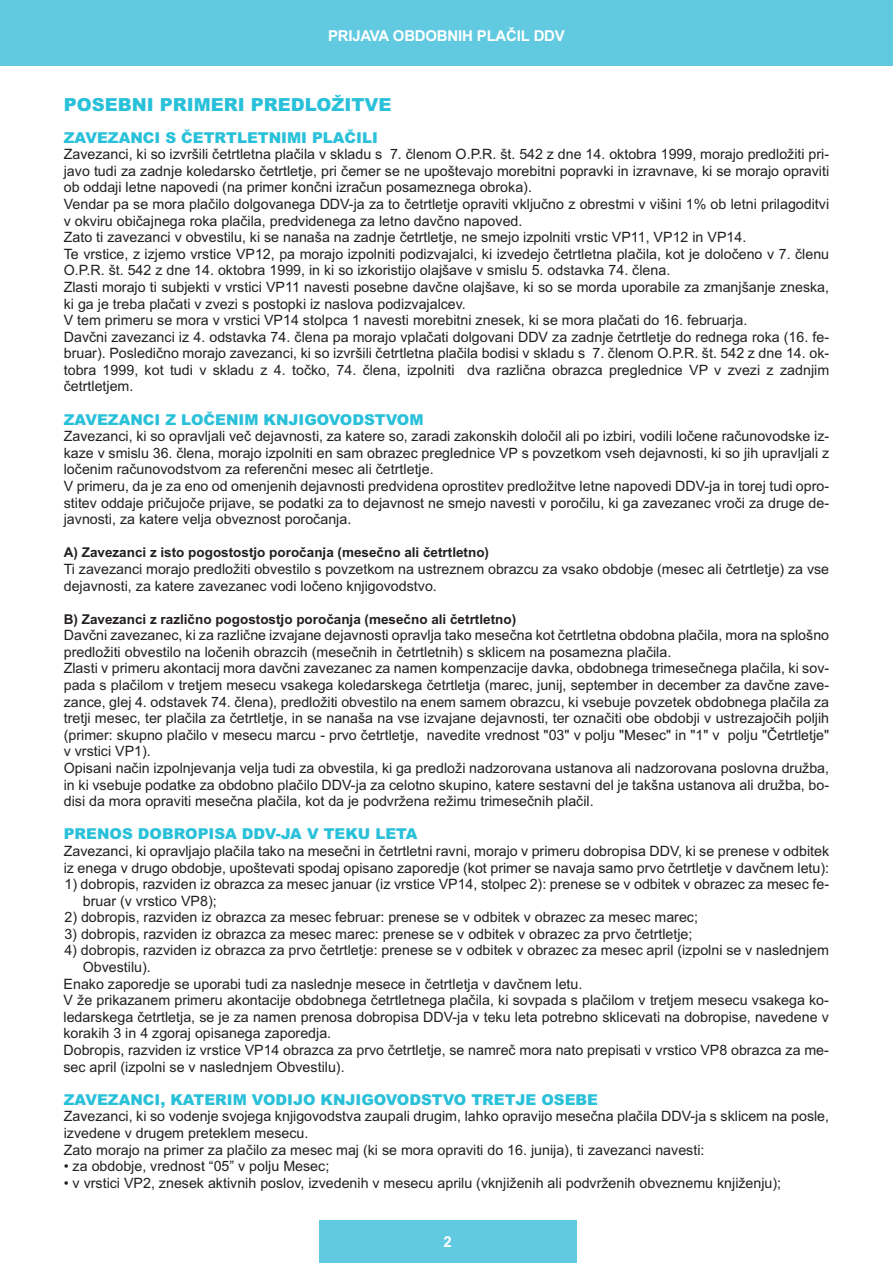
<style>
.page{position:relative;width:893px;height:1263px;background:#fff}
.page>*{position:absolute;margin:0;border:0;box-sizing:border-box;transform-origin:0 0}
.t1{font:900 18px "Arial";color:#29c0da}
.t2{font:900 15px "Arial";color:#29c0da}
.t3{font:700 15px "Arial";letter-spacing:-.015em;color:#fff}
.t4{font:14.25px/16.6px "Arial";color:#231f20}
.t5{font:700 13.5px "Arial";color:#231f20}
</style>
<div class="page">
<div style="left:319px;top:1220px;width:257px;height:43px;background:#61cae0"></div>
<div style="left:0;top:0;width:893px;height:66px;background:#61cae0"></div>
<p class="t3" style="left:328px;top:27px;width:238px">PRIJAVA OBDOBNIH PLAČIL DDV</p>
<p class="t1" style="left:64px;top:94px;width:329px">POSEBNI PRIMERI PREDLOŽITVE</p>
<p class="t2" style="left:64px;top:129px;width:316px">ZAVEZANCI S ČETRTLETNIMI PLAČILI</p>
<p class="t4" style="left:64px;top:146px;width:767px">Zavezanci, ki so izvršili četrtletna plačila v skladu s 7. členom O.P.R. št. 542 z dne 14. oktobra 1999, morajo predložiti pri&shy;javo tudi za zadnje koledarsko četrtletje, pri čemer se ne upoštevajo morebitni popravki in izravnave, ki se morajo opraviti ob oddaji letne napovedi (na primer končni izračun posameznega obroka).<br>Vendar pa se mora plačilo dolgovanega DDV-ja za to četrtletje opraviti vključno z obrestmi v višini 1% ob letni prilagoditvi v okviru običajnega roka plačila, predvidenega za letno davčno napoved.<br>Zato ti zavezanci v obvestilu, ki se nanaša na zadnje četrtletje, ne smejo izpolniti vrstic VP11, VP12 in VP14.<br>Te vrstice, z izjemo vrstice VP12, pa morajo izpolniti podizvajalci, ki izvedejo četrtletna plačila, kot je določeno v 7. členu O.P.R. št. 542 z dne 14. oktobra 1999, in ki so izkoristijo olajšave v smislu 5. odstavka 74. člena.<br>Zlasti morajo ti subjekti v vrstici VP11 navesti posebne davčne olajšave, ki so se morda uporabile za zmanjšanje zneska, ki ga je treba plačati v zvezi s postopki iz naslova podizvajalcev.<br>V tem primeru se mora v vrstici VP14 stolpca 1 navesti morebitni znesek, ki se mora plačati do 16. februarja.<br>Davčni zavezanci iz 4. odstavka 74. člena pa morajo vplačati dolgovani DDV za zadnje četrtletje do rednega roka (16. fe&shy;bruar). Posledično morajo zavezanci, ki so izvršili četrtletna plačila bodisi v skladu s 7. členom O.P.R. št. 542 z dne 14. ok&shy;tobra 1999, kot tudi v skladu z 4. točko, 74. člena, izpolniti dva različna obrazca preglednice VP v zvezi z zadnjim četrtletjem.</p>
<p class="t2" style="left:64px;top:411px;width:361px">ZAVEZANCI Z LOČENIM KNJIGOVODSTVOM</p>
<p class="t4" style="left:64px;top:428px;width:767px">Zavezanci, ki so opravljali več dejavnosti, za katere so, zaradi zakonskih določil ali po izbiri, vodili ločene računovodske iz&shy;kaze v smislu 36. člena, morajo izpolniti en sam obrazec preglednice VP s povzetkom vseh dejavnosti, ki so jih upravljali z ločenim računovodstvom za referenčni mesec ali četrtletje.<br>V primeru, da je za eno od omenjenih dejavnosti predvidena oprostitev predložitve letne napovedi DDV-ja in torej tudi opro&shy;stitev oddaje pričujoče prijave, se podatki za to dejavnost ne smejo navesti v poročilu, ki ga zavezanec vroči za druge de&shy;javnosti, za katere velja obveznost poročanja.</p>
<p class="t5" style="left:64px;top:545px;width:427px">A) Zavezanci z isto pogostostjo poročanja (mesečno ali četrtletno)</p>
<p class="t4" style="left:64px;top:561px;width:767px">Ti zavezanci morajo predložiti obvestilo s povzetkom na ustreznem obrazcu za vsako obdobje (mesec ali četrtletje) za vse dejavnosti, za katere zavezanec vodi ločeno knjigovodstvo.</p>
<p class="t5" style="left:64px;top:611px;width:454px">B) Zavezanci z različno pogostostjo poročanja (mesečno ali četrtletno)</p>
<p class="t4" style="left:64px;top:627px;width:767px">Davčni zavezanec, ki za različne izvajane dejavnosti opravlja tako mesečna kot četrtletna obdobna plačila, mora na splošno predložiti obvestilo na ločenih obrazcih (mesečnih in četrtletnih) s sklicem na posamezna plačila.<br>Zlasti v primeru akontacij mora davčni zavezanec za namen kompenzacije davka, obdobnega trimesečnega plačila, ki sov&shy;pada s plačilom v tretjem mesecu vsakega koledarskega četrtletja (marec, junij, september in december za davčne zave&shy;zance, glej 4. odstavek 74. člena), predložiti obvestilo na enem samem obrazcu, ki vsebuje povzetek obdobnega plačila za tretji mesec, ter plačila za četrtletje, in se nanaša na vse izvajane dejavnosti, ter označiti obe obdobji v ustrezajočih poljih (primer: skupno plačilo v mesecu marcu - prvo četrtletje, navedite vrednost "03" v polju "Mesec" in "1" v polju "Četrtletje" v vrstici VP1).<br>Opisani način izpolnjevanja velja tudi za obvestila, ki ga predloži nadzorovana ustanova ali nadzorovana poslovna družba, in ki vsebuje podatke za obdobno plačilo DDV-ja za celotno skupino, katere sestavni del je takšna ustanova ali družba, bo&shy;disi da mora opraviti mesečna plačila, kot da je podvržena režimu trimesečnih plačil.</p>
<p class="t2" style="left:64px;top:825px;width:355px">PRENOS DOBROPISA DDV-JA V TEKU LETA</p>
<p class="t4" style="left:64px;top:843px;width:767px">Zavezanci, ki opravljajo plačila tako na mesečni in četrtletni ravni, morajo v primeru dobropisa DDV, ki se prenese v odbitek iz enega v drugo obdobje, upoštevati spodaj opisano zaporedje (kot primer se navaja samo prvo četrtletje v davčnem letu):</p>
<p class="t4" style="left:83px;top:876px;width:748px;text-indent:-18px">1) dobropis, razviden iz obrazca za mesec januar (iz vrstice VP14, stolpec 2): prenese se v odbitek v obrazec za mesec fe&shy;bruar (v vrstico VP8);</p>
<p class="t4" style="left:64px;top:909px;width:635px">2) dobropis, razviden iz obrazca za mesec februar: prenese se v odbitek v obrazec za mesec marec;</p>
<p class="t4" style="left:64px;top:926px;width:630px">3) dobropis, razviden iz obrazca za mesec marec: prenese se v odbitek v obrazec za prvo četrtletje;</p>
<p class="t4" style="left:64px;top:942px;width:766px">4) dobropis, razviden iz obrazca za prvo četrtletje: prenese se v odbitek v obrazec za mesec april (izpolni se v naslednjem</p>
<p class="t4" style="left:83px;top:959px;width:70px">Obvestilu).</p>
<p class="t4" style="left:64px;top:975px;width:520px">Enako zaporedje se uporabi tudi za naslednje mesece in četrtletja v davčnem letu.</p>
<p class="t4" style="left:64px;top:992px;width:767px">V že prikazanem primeru akontacije obdobnega četrtletnega plačila, ki sovpada s plačilom v tretjem mesecu vsakega ko-</p>
<p class="t4" style="left:64px;top:1008px;width:767px">ledarskega četrtletja, se je za namen prenosa dobropisa DDV-ja v teku leta potrebno sklicevati na dobropise, navedene v</p>
<p class="t4" style="left:64px;top:1025px;width:269px">korakih 3 in 4 zgoraj opisanega zaporedja.</p>
<p class="t4" style="left:63px;top:1042px;width:767px">Dobropis, razviden iz vrstice VP14 obrazca za prvo četrtletje, se namreč mora nato prepisati v vrstico VP8 obrazca za me-</p>
<p class="t4" style="left:63px;top:1058px;width:283px">sec april (izpolni se v naslednjem Obvestilu).</p>
<p class="t2" style="left:64px;top:1091px;width:536px">ZAVEZANCI, KATERIM VODIJO KNJIGOVODSTVO TRETJE OSEBE</p>
<p class="t4" style="left:64px;top:1108px;width:767px">Zavezanci, ki so vodenje svojega knjigovodstva zaupali drugim, lahko opravijo mesečna plačila DDV-ja s sklicem na posle, izvedene v drugem preteklem mesecu.<br>Zato morajo na primer za plačilo za mesec maj (ki se mora opraviti do 16. junija), ti zavezanci navesti:</p>
<p class="t4" style="left:64px;top:1158px;width:267px">• za obdobje, vrednost “05” v polju Mesec;</p>
<p class="t4" style="left:64px;top:1174px;width:719px">• v vrstici VP2, znesek aktivnih poslov, izvedenih v mesecu aprilu (vknjiženih ali podvrženih obveznemu knjiženju);</p>
<p class="t3" style="left:443px;top:1233px;width:10px">2</p>
</div>
